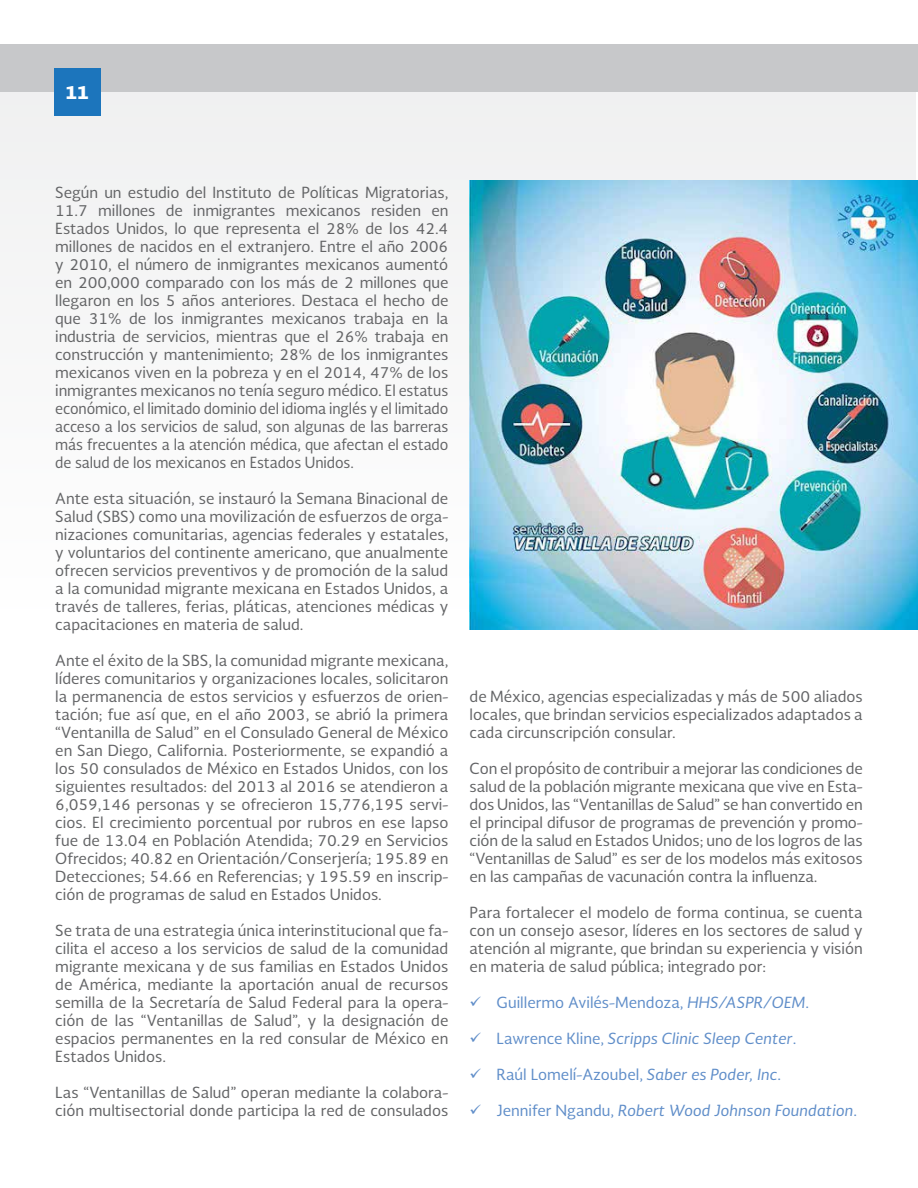
<style>
.page{position:relative;width:918px;height:1188px;background:#fff}
.page>*{position:absolute;margin:0;border:0;box-sizing:border-box;transform-origin:0 0}
.t1{font:900 18px "Soberana Sans";color:#fff}
.t2{font:15px/18px "Soberana Sans";color:#636466;text-align:justify}
.t3{font:italic 15px "Soberana Sans";color:#608ec9}
.t4{font:15px "Soberana Sans";color:#608ec9}
.s1{font-style:italic}
.s2{font-style:normal}
</style>
<div class="page">
<div style="left:0;top:92px;width:915px;height:527px;background:#f6f6f6"></div>
<div style="left:0;top:44px;width:918px;height:48px;background:#c7c8ca"></div>
<div style="left:54px;top:68px;width:46px;height:48px;background:#1c75bc"></div>
<img style="left:470px;top:180px;width:448px;height:450px">
<p class="t1" style="left:65px;top:80px;width:25px">11</p>
<p class="t2" style="left:55px;top:183px;width:395px">Según un estudio del Instituto de Políticas Migratorias, 11.7 millones de inmigrantes mexicanos residen en Estados Unidos, lo que representa el 28% de los 42.4 millones de nacidos en el extranjero. Entre el año 2006 y 2010, el número de inmigrantes mexicanos aumentó en 200,000 comparado con los más de 2 millones que llegaron en los 5 años anteriores. Destaca el hecho de que 31% de los inmigrantes mexicanos trabaja en la industria de servicios, mientras que el 26% trabaja en construcción y mantenimiento; 28% de los inmigrantes mexicanos viven en la pobreza y en el 2014, 47% de los inmigrantes mexicanos no tenía seguro médico. El estatus económico, el limitado dominio del idioma inglés y el limitado acceso a los servicios de salud, son algunas de las barreras más frecuentes a la atención médica, que afectan el estado de salud de los mexicanos en Estados Unidos.</p>
<p class="t2" style="left:55px;top:489px;width:395px">Ante esta situación, se instauró la Semana Binacional de Salud (SBS) como una movilización de esfuerzos de orga&shy;nizaciones comunitarias, agencias federales y estatales, y voluntarios del continente americano, que anualmente ofrecen servicios preventivos y de promoción de la salud a la comunidad migrante mexicana en Estados Unidos, a través de talleres, ferias, pláticas, atenciones médicas y capacitaciones en materia de salud.</p>
<p class="t2" style="left:55px;top:651px;width:395px">Ante el éxito de la SBS, la comunidad migrante mexicana, líderes comunitarios y organizaciones locales, solicitaron la permanencia de estos servicios y esfuerzos de orien&shy;tación; fue así que, en el año 2003, se abrió la primera “Ventanilla de Salud” en el Consulado General de México en San Diego, California. Posteriormente, se expandió a los 50 consulados de México en Estados Unidos, con los siguientes resultados: del 2013 al 2016 se atendieron a 6,059,146 personas y se ofrecieron 15,776,195 servi&shy;cios. El crecimiento porcentual por rubros en ese lapso fue de 13.04 en Población Atendida; 70.29 en Servicios Ofrecidos; 40.82 en Orientación/Conserjería; 195.89 en Detecciones; 54.66 en Referencias; y 195.59 en inscrip&shy;ción de programas de salud en Estados Unidos.</p>
<p class="t2" style="left:55px;top:921px;width:395px">Se trata de una estrategia única interinstitucional que fa&shy;cilita el acceso a los servicios de salud de la comunidad migrante mexicana y de sus familias en Estados Unidos de América, mediante la aportación anual de recursos semilla de la Secretaría de Salud Federal para la opera&shy;ción de las “Ventanillas de Salud”, y la designación de espacios permanentes en la red consular de México en Estados Unidos.</p>
<p class="t2" style="left:55px;top:1083px;width:395px">Las “Ventanillas de Salud” operan mediante la colabora&shy;ción multisectorial donde participa la red de consulados</p>
<p class="t2" style="left:470px;top:687px;width:395px">de México, agencias especializadas y más de 500 aliados locales, que brindan servicios especializados adaptados a cada circunscripción consular.</p>
<p class="t2" style="left:470px;top:759px;width:395px">Con el propósito de contribuir a mejorar las condiciones de salud de la población migrante mexicana que vive en Esta&shy;dos Unidos, las “Ventanillas de Salud” se han convertido en el principal difusor de programas de prevención y promo&shy;ción de la salud en Estados Unidos; uno de los logros de las “Ventanillas de Salud” es ser de los modelos más exitosos en las campañas de vacunación contra la influenza.</p>
<p class="t2" style="left:470px;top:903px;width:395px">Para fortalecer el modelo de forma continua, se cuenta con un consejo asesor, líderes en los sectores de salud y atención al migrante, que brindan su experiencia y visión en materia de salud pública; integrado por:</p>
<p class="t4" style="left:470px;top:992px;width:341px">✓ Guillermo Avilés-Mendoza, <span class="s1">HHS/ASPR/OEM</span>.</p>
<p class="t3" style="left:470px;top:1028px;width:328px">✓ <span class="s2">Lawrence Kline,</span> Scripps Clinic Sleep Center<span class="s2">.</span></p>
<p class="t4" style="left:470px;top:1064px;width:313px">✓ Raúl Lomelí-Azoubel, <span class="s1">Saber es Poder, Inc</span>.</p>
<p class="t3" style="left:470px;top:1100px;width:389px">✓ <span class="s2">Jennifer Ngandu,</span> Robert Wood Johnson Foundation<span class="s2">.</span></p>
</div>
